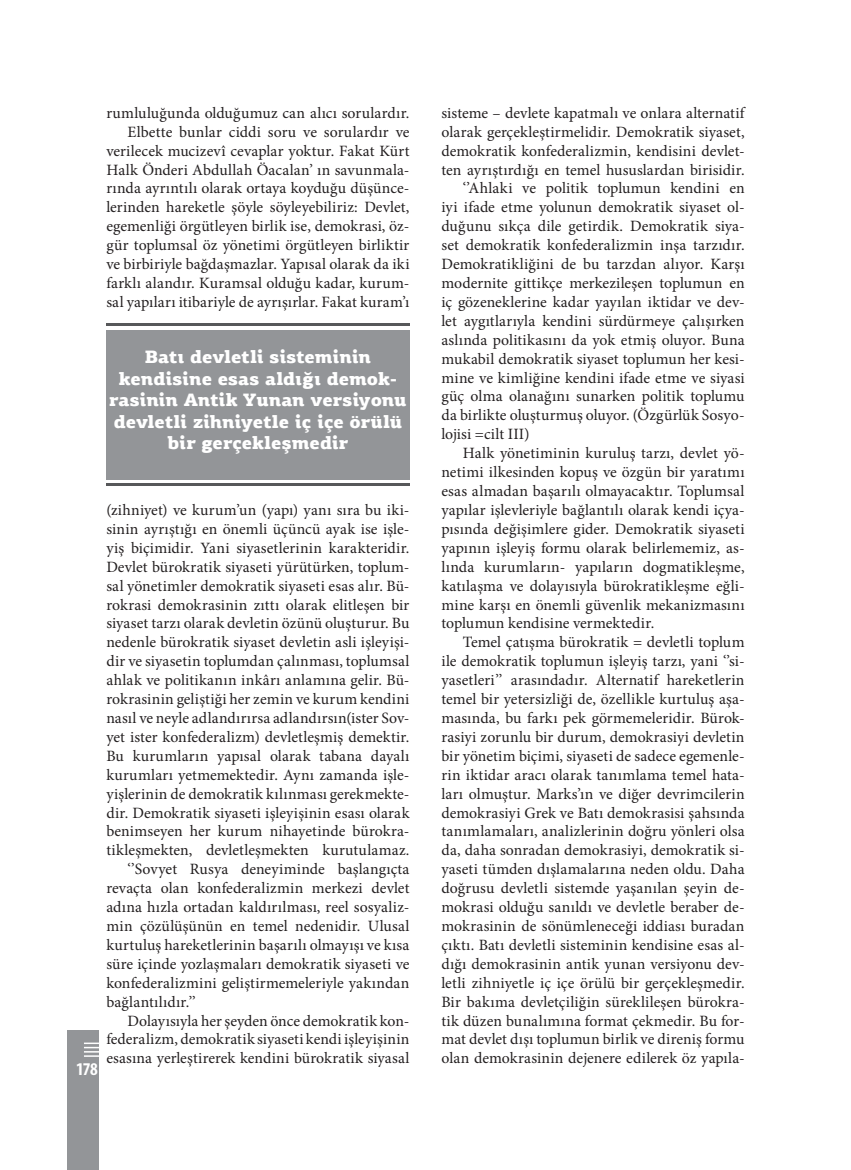
<style>
.page{position:relative;width:851px;height:1170px;background:#fff}
.page>*{position:absolute;margin:0;border:0;box-sizing:border-box;transform-origin:0 0}
.t1{font:900 18px/21.6px "PF Agora Slab Pro";letter-spacing:-.005em;color:#fff;text-align:center}
.t2{font:700 condensed 18px "Myriad Pro";color:#fff}
.t3{font:15.75px/18.9px "Minion Pro";letter-spacing:.01em;color:#231f20;text-align:justify}
</style>
<div class="page">
<div style="left:67px;top:1029px;width:32px;height:140px;background:#939598"></div>
<svg style="left:84px;top:1042px;width:15px;height:1px"></svg>
<hr style="left:84px;top:1050px;width:22px;height:2px;background:#fff">
<hr style="left:84px;top:1046px;width:22px;height:2px;background:#fff">
<svg style="left:84px;top:1055px;width:15px;height:1px"></svg>
<div style="left:106px;top:330px;width:303px;height:149px;background:#939598"></div>
<hr style="left:106px;top:483px;width:303px;height:3px;background:#57585a">
<hr style="left:106px;top:323px;width:303px;height:3px;background:#57585a">
<p class="t3" style="left:106px;top:103px;width:304px">rumluluğunda olduğumuz can alıcı sorulardır.</p>
<p class="t3" style="left:106px;top:122px;width:304px;text-indent:21px">Elbette bunlar ciddi soru ve sorulardır ve verilecek mucizevî cevaplar yoktur. Fakat Kürt Halk Önderi Abdullah Öacalan’ ın savunmala&shy;rında ayrıntılı olarak ortaya koyduğu düşünce&shy;lerinden hareketle şöyle söyleyebiliriz: Devlet, egemenliği örgütleyen birlik ise, demokrasi, öz&shy;gür toplumsal öz yönetimi örgütleyen birliktir ve birbiriyle bağdaşmazlar. Yapısal olarak da iki farklı alandır. Kuramsal olduğu kadar, kurum&shy;sal yapıları itibariyle de ayrışırlar. Fakat kuram’ı</p>
<p class="t1" style="left:145px;top:346px;width:228px">Batı devletli sisteminin</p>
<p class="t1" style="left:109px;top:367px;width:299px">kendisine esas aldığı demok&shy;rasinin Antik Yunan versiyonu devletli zihniyetle iç içe örülü bir gerçekleşmedir</p>
<p class="t2" style="left:76px;top:1058px;width:23px">178</p>
<p class="t3" style="left:106px;top:500px;width:304px">(zihniyet) ve kurum’un (yapı) yanı sıra bu iki&shy;sinin ayrıştığı en önemli üçüncü ayak ise işle&shy;yiş biçimidir. Yani siyasetlerinin karakteridir.<br>Devlet bürokratik siyaseti yürütürken, toplum&shy;sal yönetimler demokratik siyaseti esas alır. Bü&shy;rokrasi demokrasinin zıttı olarak elitleşen bir siyaset tarzı olarak devletin özünü oluşturur. Bu nedenle bürokratik siyaset devletin asli işleyişi&shy;dir ve siyasetin toplumdan çalınması, toplumsal ahlak ve politikanın inkârı anlamına gelir. Bü&shy;rokrasinin geliştiği her zemin ve kurum kendini nasıl ve neyle adlandırırsa adlandırsın(ister Sov&shy;yet ister konfederalizm) devletleşmiş demektir.<br>Bu kurumların yapısal olarak tabana dayalı kurumları yetmemektedir. Aynı zamanda işle&shy;yişlerinin de demokratik kılınması gerekmekte&shy;dir. Demokratik siyaseti işleyişinin esası olarak benimseyen her kurum nihayetinde bürokra&shy;tikleşmekten, devletleşmekten kurutulamaz.</p>
<p class="t3" style="left:106px;top:859px;width:304px;text-indent:21px">‘’Sovyet Rusya deneyiminde başlangıçta revaçta olan konfederalizmin merkezi devlet adına hızla ortadan kaldırılması, reel sosyaliz&shy;min çözülüşünün en temel nedenidir. Ulusal kurtuluş hareketlerinin başarılı olmayışı ve kısa süre içinde yozlaşmaları demokratik siyaseti ve konfederalizmini geliştirmemeleriyle yakından bağlantılıdır.’’</p>
<p class="t3" style="left:106px;top:1011px;width:304px;text-indent:21px">Dolayısıyla her şeyden önce demokratik kon&shy;federalizm, demokratik siyaseti kendi işleyişinin esasına yerleştirerek kendini bürokratik siyasal</p>
<p class="t3" style="left:441px;top:103px;width:304px">sisteme – devlete kapatmalı ve onlara alternatif olarak gerçekleştirmelidir. Demokratik siyaset, demokratik konfederalizmin, kendisini devlet&shy;ten ayrıştırdığı en temel hususlardan birisidir.</p>
<p class="t3" style="left:441px;top:179px;width:304px;text-indent:21px">‘’Ahlaki ve politik toplumun kendini en iyi ifade etme yolunun demokratik siyaset ol&shy;duğunu sıkça dile getirdik. Demokratik siya&shy;set demokratik konfederalizmin inşa tarzıdır.<br>Demokratikliğini de bu tarzdan alıyor. Karşı modernite gittikçe merkezileşen toplumun en iç gözeneklerine kadar yayılan iktidar ve dev&shy;let aygıtlarıyla kendini sürdürmeye çalışırken aslında politikasını da yok etmiş oluyor. Buna mukabil demokratik siyaset toplumun her kesi&shy;mine ve kimliğine kendini ifade etme ve siyasi güç olma olanağını sunarken politik toplumu da birlikte oluşturmuş oluyor. (Özgürlük Sosyo&shy;lojisi =cilt III)</p>
<p class="t3" style="left:441px;top:444px;width:304px;text-indent:21px">Halk yönetiminin kuruluş tarzı, devlet yö&shy;netimi ilkesinden kopuş ve özgün bir yaratımı esas almadan başarılı olmayacaktır. Toplumsal yapılar işlevleriyle bağlantılı olarak kendi içya&shy;pısında değişimlere gider. Demokratik siyaseti yapının işleyiş formu olarak belirlememiz, as&shy;lında kurumların- yapıların dogmatikleşme, katılaşma ve dolayısıyla bürokratikleşme eğli&shy;mine karşı en önemli güvenlik mekanizmasını toplumun kendisine vermektedir.</p>
<p class="t3" style="left:441px;top:633px;width:305px;text-indent:21px">Temel çatışma bürokratik = devletli toplum ile demokratik toplumun işleyiş tarzı, yani ‘’si&shy;yasetleri’’ arasındadır. Alternatif hareketlerin temel bir yetersizliği de, özellikle kurtuluş aşa&shy;masında, bu farkı pek görmemeleridir. Bürok&shy;rasiyi zorunlu bir durum, demokrasiyi devletin bir yönetim biçimi, siyaseti de sadece egemenle&shy;rin iktidar aracı olarak tanımlama temel hata&shy;ları olmuştur. Marks’ın ve diğer devrimcilerin demokrasiyi Grek ve Batı demokrasisi şahsında tanımlamaları, analizlerinin doğru yönleri olsa da, daha sonradan demokrasiyi, demokratik si&shy;yaseti tümden dışlamalarına neden oldu. Daha doğrusu devletli sistemde yaşanılan şeyin de&shy;mokrasi olduğu sanıldı ve devletle beraber de&shy;mokrasinin de sönümleneceği iddiası buradan çıktı. Batı devletli sisteminin kendisine esas al&shy;dığı demokrasinin antik yunan versiyonu dev&shy;letli zihniyetle iç içe örülü bir gerçekleşmedir.<br>Bir bakıma devletçiliğin süreklileşen bürokra&shy;tik düzen bunalımına format çekmedir. Bu for&shy;mat devlet dışı toplumun birlik ve direniş formu olan demokrasinin dejenere edilerek öz yapıla-</p>
</div>
